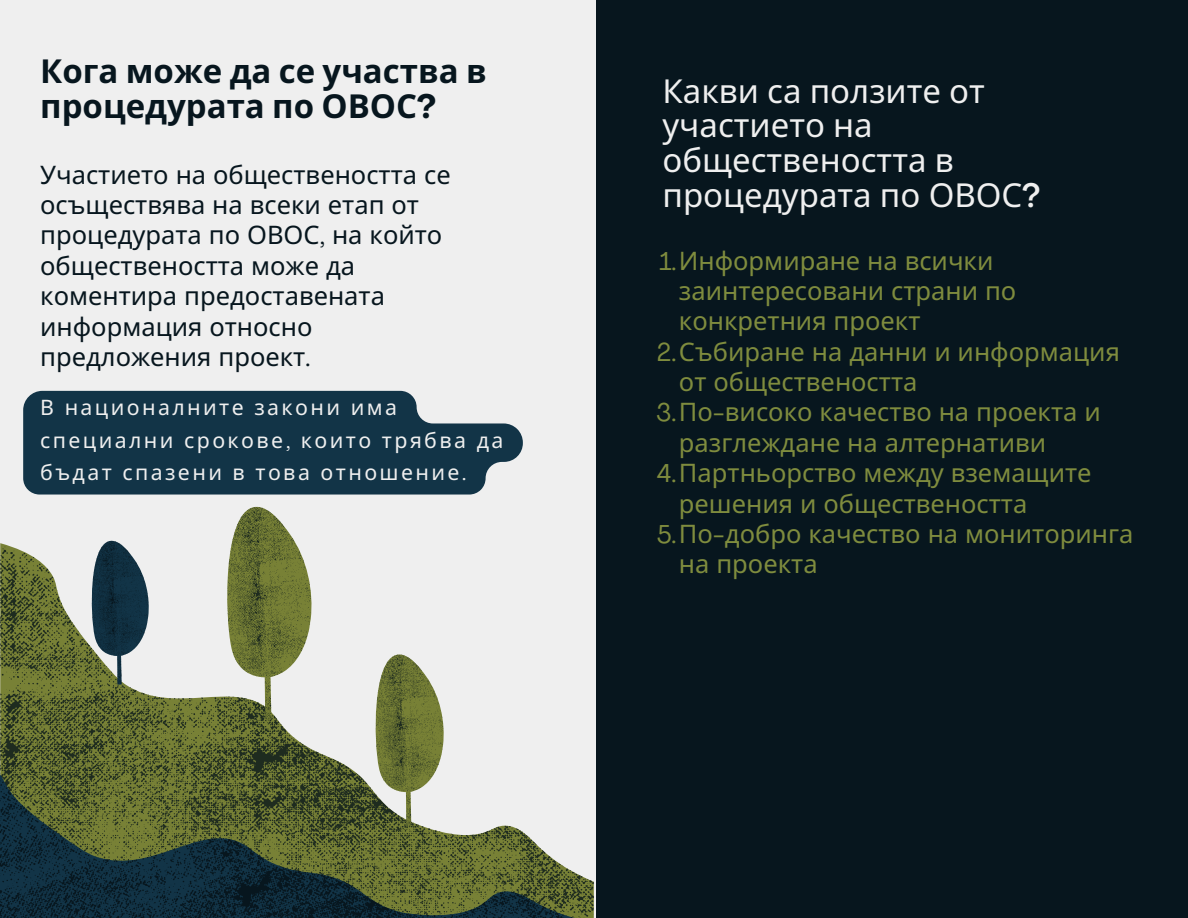
<style>
.page{position:relative;width:1188px;height:918px;background:#efefef}
.page>*{position:absolute;margin:0;border:0;box-sizing:border-box;transform-origin:0 0}
.t1{font:33px/34.8px "Noto Sans";color:#efefef}
.t2{font:700 33px/34.8px "Noto Sans";color:#07161e}
.t3{font:25.5px/30.3px "Noto Sans";color:#7f8c3e}
.t4{font:25.5px/30.3px "Noto Sans";color:#07161e}
.t5{font:21.3px/32.7px "Noto Sans";letter-spacing:.115em;color:#efefef}
.s1{font-family:"Agrandir"}
.s2{font-family:"Agrandir";font-weight:500}
</style>
<div class="page">
<div style="left:596px;top:0;width:592px;height:918px;background:#07161e"></div>
<svg style="left:0;top:547px;width:92px;height:49px"></svg>
<svg style="left:0;top:600px;width:594px;height:318px"></svg>
<svg style="left:227px;top:507px;width:84px;height:213px"></svg>
<svg style="left:376px;top:654px;width:67px;height:172px"></svg>
<svg style="left:23px;top:391px;width:500px;height:104px;background:#284657"></svg>
<svg style="left:92px;top:541px;width:57px;height:144px"></svg>
<p class="t2" style="left:40px;top:53px;width:448px">Кога може да се участва в процедурата по ОВОС<span class="s1">?</span></p>
<p class="t4" style="left:40px;top:159px;width:412px">Участието на обществеността се осъществява на всеки етап от процедурата по ОВОС<span class="s1">,</span> на който обществеността може да коментира предоставената информация относно предложения проект<span class="s1">.</span></p>
<p class="t5" style="left:40px;top:391px;width:465px">В националните закони има специални срокове<span class="s1">,</span> които трябва да бъдат спазени в това отношение<span class="s1">.</span></p>
<p class="t1" style="left:662px;top:72px;width:379px">Какви са ползите от участието на обществеността в процедурата по ОВОС<span class="s2">?</span></p>
<p class="t3" style="left:679px;top:245px;width:339px;text-indent:-20px"><span class="s1">1.</span>Информиране на всички заинтересовани страни по конкретния проект</p>
<p class="t3" style="left:679px;top:336px;width:442px;text-indent:-22px"><span class="s1">2.</span>Събиране на данни и информация от обществеността</p>
<p class="t3" style="left:679px;top:396px;width:423px;text-indent:-23px"><span class="s1">3.</span>По<span class="s1">-</span>високо качество на проекта и разглеждане на алтернативи</p>
<p class="t3" style="left:679px;top:457px;width:414px;text-indent:-22px"><span class="s1">4.</span>Партньорство между вземащите решения и обществеността</p>
<p class="t3" style="left:679px;top:518px;width:456px;text-indent:-22px"><span class="s1">5.</span>По<span class="s1">-</span>добро качество на мониторинга на проекта</p>
</div>
